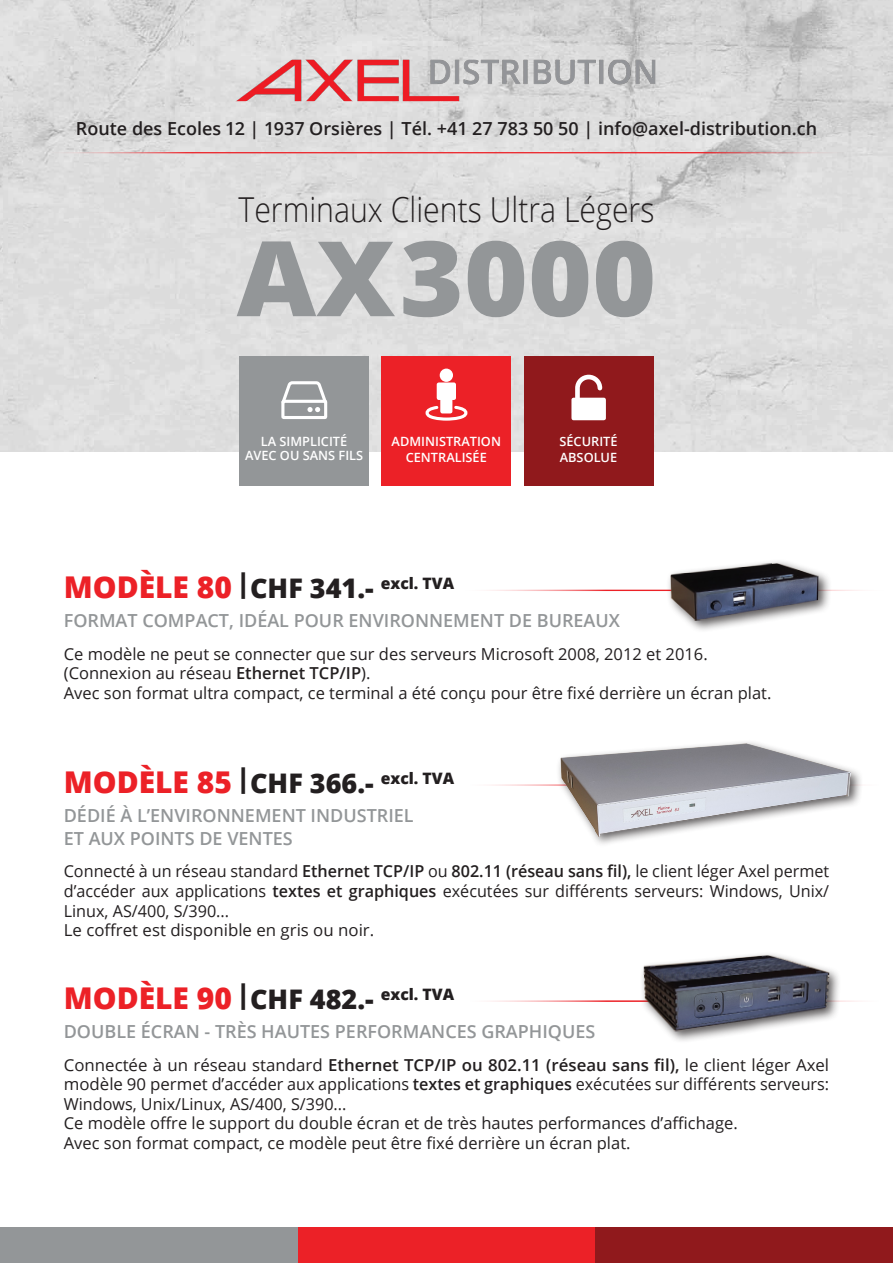
<style>
.page{position:relative;width:893px;height:1263px;background:#fff}
.page>*{position:absolute;margin:0;border:0;box-sizing:border-box;transform-origin:0 0}
.t1{font:800 104.25px "Open Sans";color:#939698;scale:1.05 1}
.t2{font:300 34.35px "Open Sans";color:#231f20;scale:.88 1}
.t3{font:800 27px "Open Sans";color:#231f20}
.t4{font:600 18px/23.1px "Open Sans";color:#939698}
.t5{font:600 18px "Open Sans";color:#231f20}
.t6{font:16.5px/19.5px "Open Sans";color:#231f20}
.t7{font:600 12.75px/15.5px "Open Sans";color:#fff;text-align:center}
.s1{font-size:30px;color:#ec2127}
.s2{font-weight:600}
</style>
<div class="page">
<img style="left:0;top:0;width:893px;height:451px">
<div style="left:0;top:1228px;width:298px;height:35px;background:#939698"></div>
<div style="left:298px;top:1228px;width:297px;height:35px;background:#ec2127"></div>
<div style="left:595px;top:1228px;width:298px;height:35px;background:#90191c"></div>
<hr style="left:36px;top:152px;width:821px;height:1px;background:#ec2127">
<hr style="left:456px;top:589px;width:437px;height:2px;background:#ec2127">
<hr style="left:456px;top:784px;width:437px;height:2px;background:#ec2127">
<hr style="left:456px;top:1000px;width:437px;height:2px;background:#ec2127">
<img style="left:235px;top:60px;width:423px;height:41px">
<div style="left:240px;top:356px;width:129px;height:129px;background:#939698"></div>
<div style="left:382px;top:356px;width:129px;height:129px;background:#ec2127"></div>
<div style="left:524px;top:356px;width:129px;height:129px;background:#90191c"></div>
<div style="left:281px;top:400px;width:46px;height:19px;border:3px solid #fff"></div>
<svg style="left:281px;top:381px;width:47px;height:31px"></svg>
<div style="left:440px;top:369px;width:13px;height:13px;background:#fff;border-radius:50%"></div>
<div style="left:437px;top:382px;width:19px;height:18px;background:#fff;border-radius:2px"></div>
<div style="left:440px;top:396px;width:12px;height:17px;background:#fff;border-radius:2px"></div>
<svg style="left:425px;top:404px;width:43px;height:17px"></svg>
<div style="left:571px;top:398px;width:35px;height:22px;background:#fff;border-radius:2px"></div>
<svg style="left:573px;top:374px;width:32px;height:24px"></svg>
<div style="left:556px;top:739px;width:307px;height:110px;background:#231f20;opacity:.75"></div>
<img style="left:561px;top:743px;width:289px;height:93px">
<div style="left:640px;top:951px;width:202px;height:93px;background:#231f20;opacity:.75"></div>
<img style="left:644px;top:955px;width:185px;height:76px">
<div style="left:666px;top:559px;width:166px;height:74px;background:#231f20;opacity:.75"></div>
<img style="left:670px;top:563px;width:149px;height:58px">
<p class="t5" style="left:76px;top:116px;width:743px">Route des Ecoles 12 | 1937 Orsières | Tél. +41 27 783 50 50 | info@axel-distribution.ch</p>
<h2 class="t2" style="left:239px;top:186px;width:474px">Terminaux Clients Ultra Légers</h2>
<h1 class="t1" style="left:237px;top:199px;width:401px">AX3000</h1>
<p class="t7" style="left:245px;top:434px;width:120px;line-height:13.6px">LA SIMPLICITÉ<br>AVEC OU SANS FILS</p>
<p class="t7" style="left:392px;top:433px;width:111px">ADMINISTRATION<br>CENTRALISÉE</p>
<p class="t7" style="left:559px;top:433px;width:60px;text-align:left">SÉCURITÉ<br>ABSOLUE</p>
<h3 class="t3" style="left:64px;top:567px;width:392px"><span class="s1">MODÈLE 80</span> |CHF 341.- <sup>excl.</sup> <sup>TVA</sup></h3>
<p class="t4" style="left:64px;top:609px;width:558px">FORMAT COMPACT, IDÉAL POUR ENVIRONNEMENT DE BUREAUX</p>
<p class="t6" style="left:64px;top:643px;width:709px">Ce modèle ne peut se connecter que sur des serveurs Microsoft 2008, 2012 et 2016. (Connexion au réseau <span class="s2">Ethernet TCP/IP</span>).<br>Avec son format ultra compact, ce terminal a été conçu pour être fixé derrière un écran plat.</p>
<h3 class="t3" style="left:64px;top:762px;width:392px"><span class="s1">MODÈLE 85</span> |CHF 366.- <sup>excl.</sup> <sup>TVA</sup></h3>
<p class="t4" style="left:64px;top:804px;width:351px">DÉDIÉ À L’ENVIRONNEMENT INDUSTRIEL<br>ET AUX POINTS DE VENTES</p>
<p class="t6" style="left:64px;top:861px;width:767px">Connecté à un réseau standard <span class="s2">Ethernet TCP/IP</span> ou <span class="s2">802.11 (réseau sans fil),</span> le client léger Axel permet d’accéder aux applications <span class="s2">textes et graphiques</span> exécutées sur différents serveurs: Windows, Unix/ Linux, AS/400, S/390...<br>Le coffret est disponible en gris ou noir.</p>
<h3 class="t3" style="left:64px;top:978px;width:392px"><span class="s1">MODÈLE 90</span> |CHF 482.- <sup>excl.</sup> <sup>TVA</sup></h3>
<p class="t4" style="left:64px;top:1020px;width:533px">DOUBLE ÉCRAN - TRÈS HAUTES PERFORMANCES GRAPHIQUES</p>
<p class="t6" style="left:64px;top:1054px;width:767px">Connectée à un réseau standard <span class="s2">Ethernet TCP/IP ou 802.11 (réseau sans fil),</span> le client léger Axel modèle 90 permet d’accéder aux applications <span class="s2">textes et graphiques</span> exécutées sur différents serveurs:<br>Windows, Unix/Linux, AS/400, S/390...<br>Ce modèle offre le support du double écran et de très hautes performances d’affichage.<br>Avec son format compact, ce modèle peut être fixé derrière un écran plat.</p>
</div>
